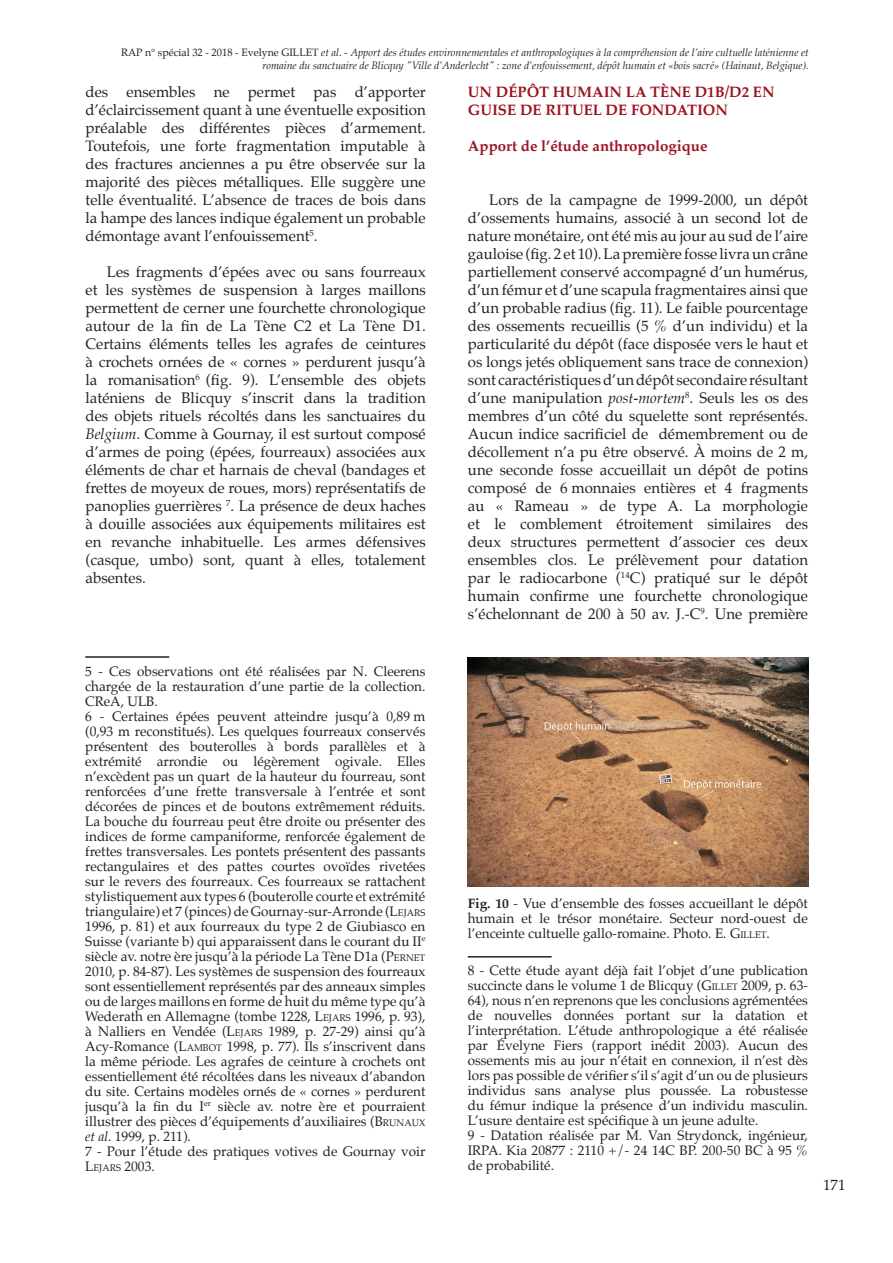
<style>
.page{position:relative;width:893px;height:1263px;background:#fff}
.page>*{position:absolute;margin:0;border:0;box-sizing:border-box;transform-origin:0 0}
.Retrait_corps_de_tex{font:15px/18px "Palatino";color:#231f20;text-align:justify}
.Sous-titre_I{font:700 15px "Palatino";color:#9c1320}
.Sous-titre_III{font:700 15px "Palatino";color:#9c1320}
.t1{font:15px "Palatino Linotype";color:#231f20}
.Légende{font:13.5px/15px "Palatino";color:#231f20;text-align:justify}
.t2{font:italic 10.5px/12.6px "Palatino";color:#231f20;text-align:right}
.Légende-2{font:9.45px "Palatino";color:#231f20}
.s1{font-style:normal}
.s2{font-style:italic}
.s3{font-style:inherit}
.s4{font-size:9.45px}
.s5{font-size:13.5px}
.s6{font-weight:700}
</style>
<div class="page">
<hr style="left:85px;top:656px;width:84px;height:2px;background:#231f20">
<img style="left:468px;top:658px;width:340px;height:229px">
<hr style="left:468px;top:956px;width:84px;height:1px;background:#231f20">
<p class="t2" style="left:121px;top:46px;width:689px"><span class="s1">RAP n° spécial 32 - 2018 - Evelyne GILLET</span> et al<span class="s1">. -</span> Apport des études environnementales et anthropologiques à la compréhension de l’aire cultuelle laténienne et romaine du sanctuaire de Blicquy "Ville d’Anderlecht" : zone d’enfouissement, dépôt humain et «bois sacré» (Hainaut, Belgique).</p>
<p class="Retrait_corps_de_tex" style="left:86px;top:83px;width:342px">des ensembles ne permet pas d’apporter d’éclaircissement quant à une éventuelle exposition préalable des différentes pièces d’armement.<br>Toutefois, une forte fragmentation imputable à des fractures anciennes a pu être observée sur la majorité des pièces métalliques. Elle suggère une telle éventualité. L’absence de traces de bois dans la hampe des lances indique également un probable démontage avant l’enfouissement<sup>5</sup>.</p>
<p class="Retrait_corps_de_tex" style="left:86px;top:263px;width:342px;text-indent:21px">Les fragments d’épées avec ou sans fourreaux et les systèmes de suspension à larges maillons permettent de cerner une fourchette chronologique autour de la fin de La Tène C2 et La Tène D1.<br>Certains éléments telles les agrafes de ceintures à crochets ornées de « cornes » perdurent jusqu’à la romanisation<sup>6</sup> (fig. 9). L’ensemble des objets laténiens de Blicquy s’inscrit dans la tradition des objets rituels récoltés dans les sanctuaires du <span class="s2">Belgium</span>. Comme à Gournay, il est surtout composé d’armes de poing (épées, fourreaux) associées aux éléments de char et harnais de cheval (bandages et frettes de moyeux de roues, mors) représentatifs de panoplies guerrières <sup>7</sup>. La présence de deux haches à douille associées aux équipements militaires est en revanche inhabituelle. Les armes défensives (casque, umbo) sont, quant à elles, totalement absentes.</p>
<p class="Sous-titre_I" style="left:468px;top:79px;width:308px">UN DÉPÔT HUMAIN LA TÈNE D1B/D2 EN</p>
<p class="Sous-titre_I" style="left:468px;top:97px;width:261px">GUISE DE RITUEL DE FONDATION</p>
<p class="Sous-titre_III" style="left:468px;top:133px;width:241px">Apport de l’étude anthropologique</p>
<p class="Retrait_corps_de_tex" style="left:468px;top:191px;width:342px;text-indent:21px">Lors de la campagne de 1999-2000, un dépôt d’ossements humains, associé à un second lot de nature monétaire, ont été mis au jour au sud de l’aire gauloise (fig. 2 et 10). La première fosse livra un crâne partiellement conservé accompagné d’un humérus, d’un fémur et d’une scapula fragmentaires ainsi que d’un probable radius (fig. 11). Le faible pourcentage des ossements recueillis (5 % d’un individu) et la particularité du dépôt (face disposée vers le haut et os longs jetés obliquement sans trace de connexion) sont caractéristiques d’un dépôt secondaire résultant d’une manipulation <span class="s2">post-mortem</span><sup>8</sup>. Seuls les os des membres d’un côté du squelette sont représentés.<br>Aucun indice sacrificiel de démembrement ou de décollement n’a pu être observé. À moins de 2 m, une seconde fosse accueillait un dépôt de potins composé de 6 monnaies entières et 4 fragments au « Rameau » de type A. La morphologie et le comblement étroitement similaires des deux structures permettent d’associer ces deux ensembles clos. Le prélèvement pour datation par le radiocarbone (<sup>14</sup>C) pratiqué sur le dépôt humain confirme une fourchette chronologique s’échelonnant de 200 à 50 av. J.-C<sup>9</sup>. Une première</p>
<p class="Légende" style="left:85px;top:663px;width:342px">5 - Ces observations ont été réalisées par N. Cleerens chargée de la restauration d’une partie de la collection.<br>CReA, ULB.</p>
<p class="Légende" style="left:85px;top:708px;width:342px">6 - Certaines épées peuvent atteindre jusqu’à 0,89 m (0,93 m reconstitués). Les quelques fourreaux conservés présentent des bouterolles à bords parallèles et à extrémité arrondie ou légèrement ogivale. Elles n’excèdent pas un quart de la hauteur du fourreau, sont renforcées d’une frette transversale à l’entrée et sont décorées de pinces et de boutons extrêmement réduits.<br>La bouche du fourreau peut être droite ou présenter des indices de forme campaniforme, renforcée également de frettes transversales. Les pontets présentent des passants rectangulaires et des pattes courtes ovoïdes rivetées sur le revers des fourreaux. Ces fourreaux se rattachent stylistiquement aux types 6 (bouterolle courte et extrémité triangulaire) et 7 (pinces) de Gournay-sur-Arronde (<span class="s3">L</span><span class="s4">EJARS </span>1996, p. 81) et aux fourreaux du type 2 de Giubiasco en Suisse (variante b) qui apparaissent dans le courant du II<sup>e </sup>siècle av. notre ère jusqu’à la période La Tène D1a (<span class="s3">P</span><span class="s4">ERNET </span>2010, p. 84-87). Les systèmes de suspension des fourreaux sont essentiellement représentés par des anneaux simples ou de larges maillons en forme de huit du même type qu’à Wederath en Allemagne (tombe 1228, <span class="s3">L</span><span class="s4">EJARS</span> 1996, p. 93), à Nalliers en Vendée (<span class="s3">L</span><span class="s4">EJARS</span> 1989, p. 27-29) ainsi qu’à Acy-Romance (<span class="s3">L</span><span class="s4">AMBOT</span> 1998, p. 77). Ils s’inscrivent dans la même période. Les agrafes de ceinture à crochets ont essentiellement été récoltées dans les niveaux d’abandon du site. Certains modèles ornés de « cornes » perdurent jusqu’à la fin du I<sup>er</sup> siècle av. notre ère et pourraient illustrer des pièces d’équipements d’auxiliaires (<span class="s3">B</span><span class="s4">RUNAUX </span><span class="s2">et al</span>. 1999, p. 211).</p>
<p class="Légende" style="left:85px;top:1143px;width:342px">7 - Pour l’étude des pratiques votives de Gournay voir</p>
<p class="Légende-2" style="left:85px;top:1159px;width:71px"><span class="s5">L</span>EJARS <span class="s5">2003.</span></p>
<p class="Légende" style="left:468px;top:895px;width:342px"><span class="s6">Fig. 10</span> - Vue d’ensemble des fosses accueillant le dépôt humain et le trésor monétaire. Secteur nord-ouest de l’enceinte cultuelle gallo-romaine. Photo. E. <span class="s3">G</span><span class="s4">ILLET</span>.</p>
<p class="Légende" style="left:468px;top:963px;width:342px">8 - Cette étude ayant déjà fait l’objet d’une publication succincte dans le volume 1 de Blicquy (<span class="s3">G</span><span class="s4">ILLET</span> 2009, p. 63- 64), nous n’en reprenons que les conclusions agrémentées de nouvelles données portant sur la datation et l’interprétation. L’étude anthropologique a été réalisée par Évelyne Fiers (rapport inédit 2003). Aucun des ossements mis au jour n’était en connexion, il n’est dès lors pas possible de vérifier s’il s’agit d’un ou de plusieurs individus sans analyse plus poussée. La robustesse du fémur indique la présence d’un individu masculin.<br>L’usure dentaire est spécifique à un jeune adulte.</p>
<p class="Légende" style="left:468px;top:1128px;width:342px">9 - Datation réalisée par M. Van Strydonck, ingénieur, IRPA. Kia 20877 : 2110 +/- 24 14C BP. 200-50 BC à 95 % de probabilité.</p>
<p class="t1" style="left:823px;top:1174px;width:24px">171</p>
</div>
